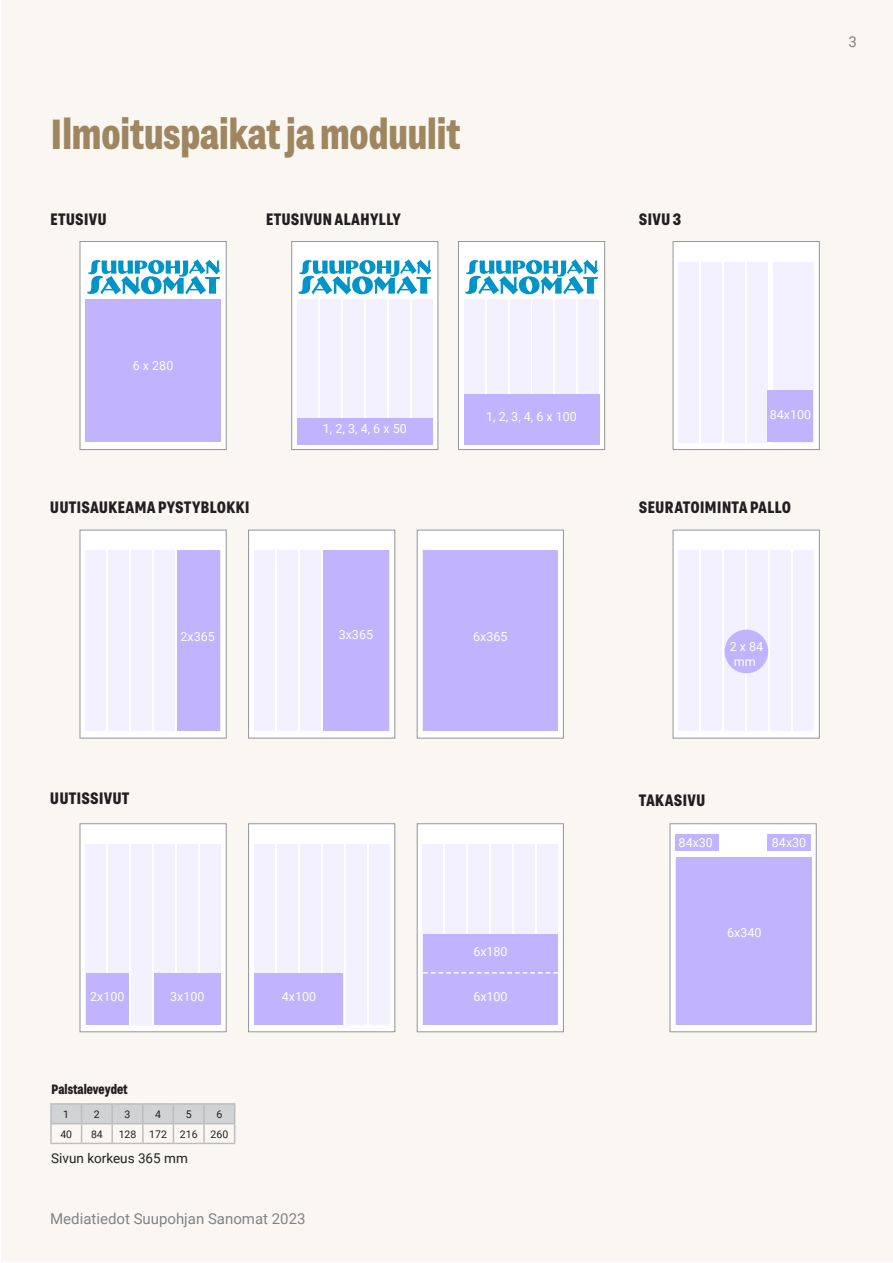
<style>
.page{position:relative;width:893px;height:1263px;background:#fff}
.page>*{position:absolute;margin:0;border:0;box-sizing:border-box;transform-origin:0 0}
.t1{font:700 42px "Grtsk Zetta";letter-spacing:-.005em;color:#9e8760}
.t2{font:700 16.5px "Grtsk Zetta";letter-spacing:.005em;color:#231f20}
.t3{font:15px "Roboto";color:#808285}
.t4{font:13.5px "Roboto";color:#231f20}
.t5{font:700 13.5px "Grtsk Zetta";color:#231f20}
.t6{font:12.45px/15px "Roboto";color:#fff;text-align:center}
.t7{font:10.5px "Roboto";color:#231f20}
</style>
<div class="page">
<div style="left:1px;top:1px;width:891px;height:1261px;background:#faf7f2"></div>
<hr style="left:50px;top:1103px;width:32px;height:2px;background:#bcbdc0">
<hr style="left:82px;top:1103px;width:30px;height:2px;background:#bcbdc0">
<hr style="left:112px;top:1103px;width:31px;height:2px;background:#bcbdc0">
<hr style="left:143px;top:1103px;width:30px;height:2px;background:#bcbdc0">
<hr style="left:173px;top:1103px;width:31px;height:2px;background:#bcbdc0">
<hr style="left:204px;top:1103px;width:31px;height:2px;background:#bcbdc0">
<hr style="left:50px;top:1143px;width:32px;height:1px;background:#bcbdc0">
<hr style="left:82px;top:1143px;width:30px;height:1px;background:#bcbdc0">
<hr style="left:112px;top:1143px;width:31px;height:1px;background:#bcbdc0">
<hr style="left:143px;top:1143px;width:30px;height:1px;background:#bcbdc0">
<hr style="left:173px;top:1143px;width:31px;height:1px;background:#bcbdc0">
<hr style="left:204px;top:1143px;width:31px;height:1px;background:#bcbdc0">
<svg style="left:50px;top:1104px;width:185px;height:39px"></svg>
<hr style="left:204px;top:1123px;width:31px;height:1px;background:#bcbdc0">
<div style="left:80px;top:530px;width:146px;height:208px;background:#fff;border:1px solid #939598"></div>
<div style="left:85px;top:550px;width:21px;height:181px;background:#f3f0ff"></div>
<div style="left:108px;top:550px;width:21px;height:181px;background:#f3f0ff"></div>
<div style="left:131px;top:550px;width:21px;height:181px;background:#f3f0ff"></div>
<div style="left:154px;top:550px;width:21px;height:181px;background:#f3f0ff"></div>
<div style="left:200px;top:550px;width:21px;height:181px;background:#ececec"></div>
<div style="left:80px;top:241px;width:146px;height:209px;background:#fff;border:1px solid #939598"></div>
<div style="left:85px;top:299px;width:136px;height:143px;background:#c2b3ff"></div>
<div style="left:291px;top:241px;width:147px;height:209px;background:#fff;border:1px solid #939598"></div>
<div style="left:297px;top:299px;width:21px;height:143px;background:#f3f0ff"></div>
<div style="left:320px;top:299px;width:20px;height:143px;background:#f3f0ff"></div>
<div style="left:343px;top:299px;width:20px;height:143px;background:#f3f0ff"></div>
<div style="left:366px;top:299px;width:20px;height:143px;background:#f3f0ff"></div>
<div style="left:389px;top:299px;width:20px;height:143px;background:#f3f0ff"></div>
<div style="left:412px;top:299px;width:20px;height:143px;background:#f3f0ff"></div>
<div style="left:297px;top:418px;width:136px;height:26px;background:#c2b3ff"></div>
<div style="left:458px;top:241px;width:147px;height:209px;background:#fff;border:1px solid #939598"></div>
<div style="left:464px;top:299px;width:20px;height:143px;background:#f3f0ff"></div>
<div style="left:487px;top:299px;width:20px;height:143px;background:#f3f0ff"></div>
<div style="left:510px;top:299px;width:20px;height:143px;background:#f3f0ff"></div>
<div style="left:533px;top:299px;width:20px;height:143px;background:#f3f0ff"></div>
<div style="left:556px;top:299px;width:20px;height:143px;background:#f3f0ff"></div>
<div style="left:579px;top:299px;width:20px;height:143px;background:#f3f0ff"></div>
<div style="left:464px;top:394px;width:135px;height:50px;background:#c2b3ff"></div>
<div style="left:673px;top:241px;width:146px;height:209px;background:#fff;border:1px solid #939598"></div>
<div style="left:678px;top:262px;width:21px;height:180px;background:#f3f0ff"></div>
<div style="left:701px;top:262px;width:21px;height:180px;background:#f3f0ff"></div>
<div style="left:724px;top:262px;width:21px;height:180px;background:#f3f0ff"></div>
<div style="left:747px;top:262px;width:21px;height:180px;background:#f3f0ff"></div>
<div style="left:773px;top:262px;width:41px;height:180px;background:#f3f0ff"></div>
<div style="left:768px;top:391px;width:45px;height:51px;background:#c2b3ff"></div>
<div style="left:177px;top:550px;width:43px;height:180px;background:#c2b3ff"></div>
<div style="left:248px;top:823px;width:147px;height:209px;background:#fff;border:1px solid #939598"></div>
<div style="left:254px;top:844px;width:20px;height:180px;background:#f3f0ff"></div>
<div style="left:277px;top:844px;width:20px;height:180px;background:#f3f0ff"></div>
<div style="left:300px;top:844px;width:20px;height:180px;background:#f3f0ff"></div>
<div style="left:323px;top:844px;width:20px;height:180px;background:#f3f0ff"></div>
<div style="left:346px;top:844px;width:20px;height:180px;background:#f3f0ff"></div>
<div style="left:369px;top:844px;width:20px;height:180px;background:#f3f0ff"></div>
<div style="left:254px;top:973px;width:89px;height:51px;background:#c2b3ff"></div>
<div style="left:80px;top:823px;width:146px;height:209px;background:#fff;border:1px solid #939598"></div>
<div style="left:85px;top:844px;width:21px;height:180px;background:#f3f0ff"></div>
<div style="left:108px;top:844px;width:21px;height:180px;background:#f3f0ff"></div>
<div style="left:131px;top:844px;width:21px;height:180px;background:#f3f0ff"></div>
<div style="left:154px;top:844px;width:21px;height:180px;background:#f3f0ff"></div>
<div style="left:177px;top:844px;width:21px;height:180px;background:#f3f0ff"></div>
<div style="left:200px;top:844px;width:21px;height:180px;background:#f3f0ff"></div>
<div style="left:86px;top:973px;width:43px;height:51px;background:#c2b3ff"></div>
<div style="left:154px;top:973px;width:66px;height:51px;background:#c2b3ff"></div>
<div style="left:248px;top:530px;width:147px;height:208px;background:#fff;border:1px solid #939598"></div>
<div style="left:254px;top:550px;width:20px;height:181px;background:#f3f0ff"></div>
<div style="left:277px;top:550px;width:20px;height:181px;background:#f3f0ff"></div>
<div style="left:300px;top:550px;width:20px;height:181px;background:#f3f0ff"></div>
<div style="left:323px;top:550px;width:66px;height:180px;background:#c2b3ff"></div>
<div style="left:417px;top:530px;width:147px;height:208px;background:#fff;border:1px solid #939598"></div>
<div style="left:537px;top:550px;width:21px;height:181px;background:#c2b3ff"></div>
<div style="left:423px;top:550px;width:134px;height:180px;background:#c2b3ff"></div>
<div style="left:673px;top:530px;width:146px;height:208px;background:#fff;border:1px solid #939598"></div>
<div style="left:678px;top:550px;width:21px;height:181px;background:#f3f0ff"></div>
<div style="left:701px;top:550px;width:21px;height:181px;background:#f3f0ff"></div>
<div style="left:724px;top:550px;width:21px;height:181px;background:#f3f0ff"></div>
<div style="left:747px;top:550px;width:21px;height:181px;background:#f3f0ff"></div>
<div style="left:770px;top:550px;width:21px;height:181px;background:#f3f0ff"></div>
<div style="left:793px;top:550px;width:21px;height:181px;background:#f3f0ff"></div>
<div style="left:725px;top:630px;width:43px;height:43px;background:#c2b3ff;border-radius:50%"></div>
<div style="left:670px;top:823px;width:146px;height:209px;background:#fff;border:1px solid #939598"></div>
<div style="left:675px;top:859px;width:21px;height:165px;background:#ececec"></div>
<div style="left:676px;top:857px;width:136px;height:167px;background:#c2b3ff"></div>
<div style="left:675px;top:834px;width:43px;height:17px;background:#c2b3ff"></div>
<div style="left:768px;top:834px;width:43px;height:17px;background:#c2b3ff"></div>
<div style="left:417px;top:823px;width:147px;height:209px;background:#fff;border:1px solid #939598"></div>
<div style="left:423px;top:844px;width:20px;height:180px;background:#f3f0ff"></div>
<div style="left:446px;top:844px;width:20px;height:180px;background:#f3f0ff"></div>
<div style="left:469px;top:844px;width:20px;height:180px;background:#f3f0ff"></div>
<div style="left:491px;top:844px;width:21px;height:180px;background:#f3f0ff"></div>
<div style="left:514px;top:844px;width:21px;height:180px;background:#f3f0ff"></div>
<div style="left:537px;top:844px;width:21px;height:180px;background:#f3f0ff"></div>
<div style="left:423px;top:934px;width:135px;height:90px;background:#c2b3ff"></div>
<svg style="left:423px;top:972px;width:135px;height:1px"></svg>
<svg style="left:87px;top:259px;width:133px;height:36px"></svg>
<svg style="left:298px;top:259px;width:133px;height:36px"></svg>
<svg style="left:465px;top:259px;width:133px;height:36px"></svg>
<h1 class="t1" style="left:50px;top:108px;width:412px">Ilmoituspaikat ja moduulit</h1>
<h2 class="t2" style="left:50px;top:209px;width:58px">ETUSIVU</h2>
<h2 class="t2" style="left:266px;top:209px;width:137px">ETUSIVUN ALAHYLLY</h2>
<h2 class="t2" style="left:639px;top:209px;width:44px">SIVU 3</h2>
<p class="t3" style="left:848px;top:32px;width:10px">3</p>
<p class="t6" style="left:133px;top:358px;width:42px">6 x 280</p>
<h2 class="t2" style="left:50px;top:497px;width:201px">UUTISAUKEAMA PYSTYBLOKKI</h2>
<p class="t6" style="left:181px;top:629px;width:36px">2x365</p>
<p class="t6" style="left:323px;top:420px;width:85px">1, 2, 3, 4, 6 x 50</p>
<p class="t6" style="left:486px;top:409px;width:92px">1, 2, 3, 4, 6 x 100</p>
<p class="t6" style="left:770px;top:407px;width:43px">84x100</p>
<h2 class="t2" style="left:639px;top:497px;width:154px">SEURATOIMINTA PALLO</h2>
<p class="t6" style="left:339px;top:626px;width:36px">3x365</p>
<p class="t6" style="left:473px;top:629px;width:36px">6x365</p>
<p class="t6" style="left:730px;top:638px;width:35px">2 x 84 mm</p>
<h2 class="t2" style="left:50px;top:787px;width:81px">UUTISSIVUT</h2>
<p class="t6" style="left:90px;top:989px;width:36px">2x100</p>
<p class="t6" style="left:170px;top:989px;width:36px">3x100</p>
<p class="t6" style="left:282px;top:989px;width:36px">4x100</p>
<p class="t5" style="left:51px;top:1081px;width:78px">Palstaleveydet</p>
<p class="t7" style="left:63px;top:1107px;width:7px">1</p>
<p class="t7" style="left:94px;top:1107px;width:7px">2</p>
<p class="t7" style="left:125px;top:1107px;width:7px">3</p>
<p class="t7" style="left:155px;top:1107px;width:7px">4</p>
<p class="t7" style="left:186px;top:1107px;width:7px">5</p>
<p class="t7" style="left:216px;top:1107px;width:7px">6</p>
<p class="t7" style="left:60px;top:1126px;width:13px">40</p>
<p class="t7" style="left:91px;top:1126px;width:13px">84</p>
<p class="t7" style="left:119px;top:1126px;width:111px">128 172 216 260</p>
<p class="t4" style="left:51px;top:1148px;width:138px">Sivun korkeus 365 mm</p>
<p class="t3" style="left:50px;top:1208px;width:257px">Mediatiedot Suupohjan Sanomat 2023</p>
<p class="t6" style="left:473px;top:943px;width:36px">6x180</p>
<p class="t6" style="left:473px;top:989px;width:36px">6x100</p>
<h2 class="t2" style="left:639px;top:790px;width:68px">TAKASIVU</h2>
<p class="t6" style="left:679px;top:834px;width:36px">84x30</p>
<p class="t6" style="left:772px;top:834px;width:36px">84x30</p>
<p class="t6" style="left:727px;top:924px;width:36px">6x340</p>
</div>
